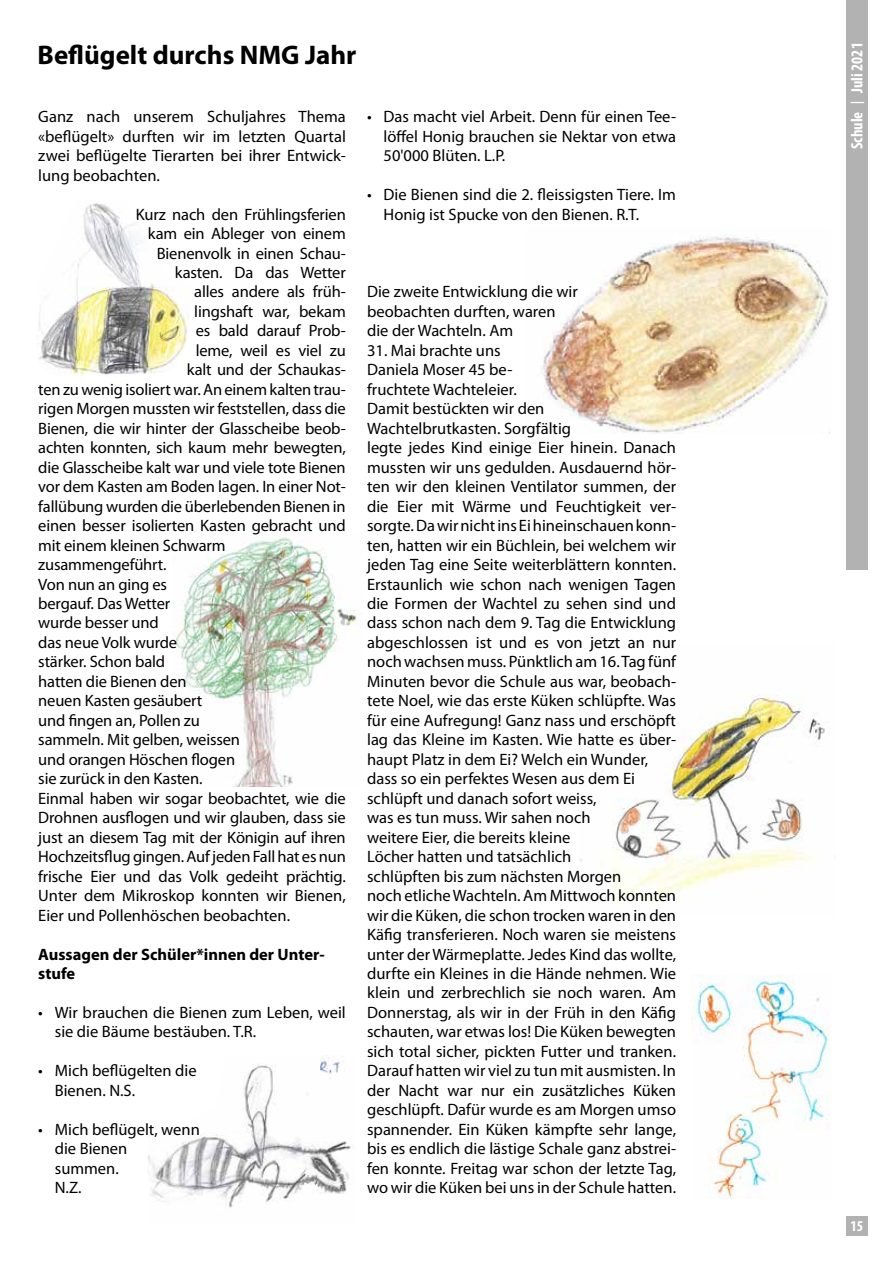
<style>
.page{position:relative;width:893px;height:1263px;background:#fff}
.page>*{position:absolute;margin:0;border:0;box-sizing:border-box;transform-origin:0 0}
.t1{font:700 27px "Myriad Pro";color:#000}
.t2{font:16.5px/19.5px "Myriad Pro";color:#000}
.t3{font:700 16.5px/19.5px "Myriad Pro";color:#000}
.t4{font:700 condensed 16.5px "Myriad Pro";color:#fff}
.t5{font:700 condensed 15px "Myriad Pro";color:#fff}
.s1{font-size:13.5px}
</style>
<div class="page">
<div style="left:846px;top:1216px;width:21px;height:19px;background:#b3b2b2"></div>
<img style="left:148px;top:1055px;width:206px;height:153px">
<img style="left:172px;top:537px;width:190px;height:249px">
<img style="left:579px;top:695px;width:246px;height:207px">
<img style="left:542px;top:235px;width:288px;height:198px">
<div style="left:846px;top:0;width:21px;height:570px;background:#b3b2b2"></div>
<img style="left:39px;top:203px;width:151px;height:173px">
<img style="left:692px;top:974px;width:138px;height:225px">
<h1 class="t1" style="left:38px;top:37px;width:320px">Beflügelt durchs NMG Jahr</h1>
<p class="t2" style="left:38px;top:107px;width:309px;text-align:justify">Ganz nach unserem Schuljahres Thema «beflügelt» durften wir im letzten Quartal zwei beflügelte Tierarten bei ihrer Entwick&shy;lung beobachten.</p>
<p class="t2" style="left:136px;top:204px;width:211px">Kurz nach den Frühlingsferien</p>
<p class="t2" style="left:148px;top:223px;width:199px">kam ein Ableger von einem</p>
<p class="t2" style="left:157px;top:243px;width:191px">Bienenvolk in einen Schau-</p>
<p class="t2" style="left:175px;top:262px;width:173px">kasten. Da das Wetter</p>
<p class="t2" style="left:194px;top:282px;width:153px">alles andere als früh-</p>
<p class="t2" style="left:194px;top:301px;width:153px">lingshaft war, bekam</p>
<p class="t2" style="left:196px;top:321px;width:152px">es bald darauf Prob-</p>
<p class="t2" style="left:196px;top:340px;width:152px">leme, weil es viel zu</p>
<p class="t2" style="left:187px;top:360px;width:160px">kalt und der Schaukas-</p>
<p class="t2" style="left:38px;top:379px;width:309px">ten zu wenig isoliert war. An einem kalten trau-</p>
<p class="t2" style="left:38px;top:399px;width:309px">rigen Morgen mussten wir feststellen, dass die</p>
<p class="t2" style="left:38px;top:418px;width:309px">Bienen, die wir hinter der Glasscheibe beob-</p>
<p class="t2" style="left:38px;top:438px;width:309px">achten konnten, sich kaum mehr bewegten,</p>
<p class="t2" style="left:38px;top:457px;width:309px">die Glasscheibe kalt war und viele tote Bienen</p>
<p class="t2" style="left:38px;top:477px;width:309px">vor dem Kasten am Boden lagen. In einer Not-</p>
<p class="t2" style="left:38px;top:496px;width:309px">fallübung wurden die überlebenden Bienen in</p>
<p class="t2" style="left:38px;top:516px;width:309px">einen besser isolierten Kasten gebracht und</p>
<p class="t2" style="left:38px;top:535px;width:189px">mit einem kleinen Schwarm</p>
<p class="t2" style="left:38px;top:554px;width:130px">zusammengeführt.</p>
<p class="t2" style="left:38px;top:574px;width:130px">Von nun an ging es</p>
<p class="t2" style="left:38px;top:593px;width:133px">bergauf. Das Wetter</p>
<p class="t2" style="left:38px;top:613px;width:122px">wurde besser und</p>
<p class="t2" style="left:38px;top:632px;width:140px">das neue Volk wurde</p>
<p class="t2" style="left:38px;top:652px;width:128px">stärker. Schon bald</p>
<p class="t2" style="left:38px;top:671px;width:150px">hatten die Bienen den</p>
<p class="t2" style="left:38px;top:691px;width:165px">neuen Kasten gesäubert</p>
<p class="t2" style="left:38px;top:710px;width:163px">und fingen an, Pollen zu</p>
<p class="t2" style="left:38px;top:730px;width:203px">sammeln. Mit gelben, weissen</p>
<p class="t2" style="left:38px;top:749px;width:198px">und orangen Höschen flogen</p>
<p class="t2" style="left:38px;top:769px;width:166px">sie zurück in den Kasten.</p>
<p class="t2" style="left:38px;top:788px;width:309px">Einmal haben wir sogar beobachtet, wie die</p>
<p class="t2" style="left:38px;top:808px;width:309px">Drohnen ausflogen und wir glauben, dass sie</p>
<p class="t2" style="left:38px;top:827px;width:309px">just an diesem Tag mit der Königin auf ihren</p>
<p class="t2" style="left:38px;top:847px;width:309px">Hochzeitsflug gingen. Auf jeden Fall hat es nun</p>
<p class="t2" style="left:38px;top:866px;width:309px">frische Eier und das Volk gedeiht prächtig.</p>
<p class="t2" style="left:38px;top:885px;width:309px">Unter dem Mikroskop konnten wir Bienen,</p>
<p class="t2" style="left:38px;top:905px;width:253px">Eier und Pollenhöschen beobachten.</p>
<p class="t3" style="left:38px;top:944px;width:288px">Aussagen der Schüler*innen der Unter&shy;stufe</p>
<p class="t2" style="left:55px;top:1002px;width:293px;text-indent:-16px">• Wir brauchen die Bienen zum Leben, weil sie die Bäume bestäuben. T.R.</p>
<p class="t2" style="left:55px;top:1061px;width:143px;text-indent:-16px">• Mich beflügelten die<br>Bienen. N.S.</p>
<p class="t2" style="left:55px;top:1119px;width:147px;text-indent:-16px">• Mich beflügelt, wenn die Bienen<br>summen.<br>N.Z.</p>
<p class="t2" style="left:384px;top:107px;width:294px;text-align:justify;text-indent:-16px">• Das macht viel Arbeit. Denn für einen Tee&shy;löffel Honig brauchen sie Nektar von etwa 50'000 Blüten. L.P.</p>
<p class="t2" style="left:384px;top:185px;width:294px;text-indent:-16px">• Die Bienen sind die 2. fleissigsten Tiere. Im<br>Honig ist Spucke von den Bienen. R.T.</p>
<p class="t2" style="left:367px;top:282px;width:212px">Die zweite Entwicklung die wir beobachten durften, waren die der Wachteln. Am</p>
<p class="t2" style="left:367px;top:340px;width:311px">31. Mai brachte uns<br>Daniela Moser 45 be-<br>fruchtete Wachteleier.<br>Damit bestückten wir den Wachtelbrutkasten. Sorgfältig<br>legte jedes Kind einige Eier hinein. Danach mussten wir uns gedulden. Ausdauernd hör&shy;ten wir den kleinen Ventilator summen, der die Eier mit Wärme und Feuchtigkeit ver&shy;sorgte. Da wir nicht ins Ei hineinschauen konn&shy;ten, hatten wir ein Büchlein, bei welchem wir jeden Tag eine Seite weiterblättern konnten.<br>Erstaunlich wie schon nach wenigen Tagen die Formen der Wachtel zu sehen sind und dass schon nach dem 9. Tag die Entwicklung abgeschlossen ist und es von jetzt an nur noch wachsen muss. Pünktlich am 16. Tag fünf Minuten bevor die Schule aus war, beobach&shy;tete Noel, wie das erste Küken schlüpfte. Was für eine Aufregung! Ganz nass und erschöpft lag das Kleine im Kasten. Wie hatte es über&shy;haupt Platz in dem Ei? Welch ein Wunder, dass so ein perfektes Wesen aus dem Ei schlüpft und danach sofort weiss,<br>was es tun muss. Wir sahen noch<br>weitere Eier, die bereits kleine<br>Löcher hatten und tatsächlich<br>schlüpften bis zum nächsten Morgen<br>noch etliche Wachteln. Am Mittwoch konnten wir die Küken, die schon trocken waren in den Käfig transferieren. Noch waren sie meistens unter der Wärmeplatte. Jedes Kind das wollte, durfte ein Kleines in die Hände nehmen. Wie klein und zerbrechlich sie noch waren. Am Donnerstag, als wir in der Früh in den Käfig schauten, war etwas los! Die Küken bewegten sich total sicher, pickten Futter und tranken.<br>Darauf hatten wir viel zu tun mit ausmisten. In der Nacht war nur ein zusätzliches Küken geschlüpft. Dafür wurde es am Morgen umso spannender. Ein Küken kämpfte sehr lange, bis es endlich die lästige Schale ganz abstrei&shy;fen konnte. Freitag war schon der letzte Tag, wo wir die Küken bei uns in der Schule hatten.</p>
<p class="t4" style="left:847px;top:149px;width:108px;rotate:-90deg">Schule <span class="s1">|</span> Juli 2021</p>
<p class="t5" style="left:850px;top:1216px;width:14px">15</p>
</div>
